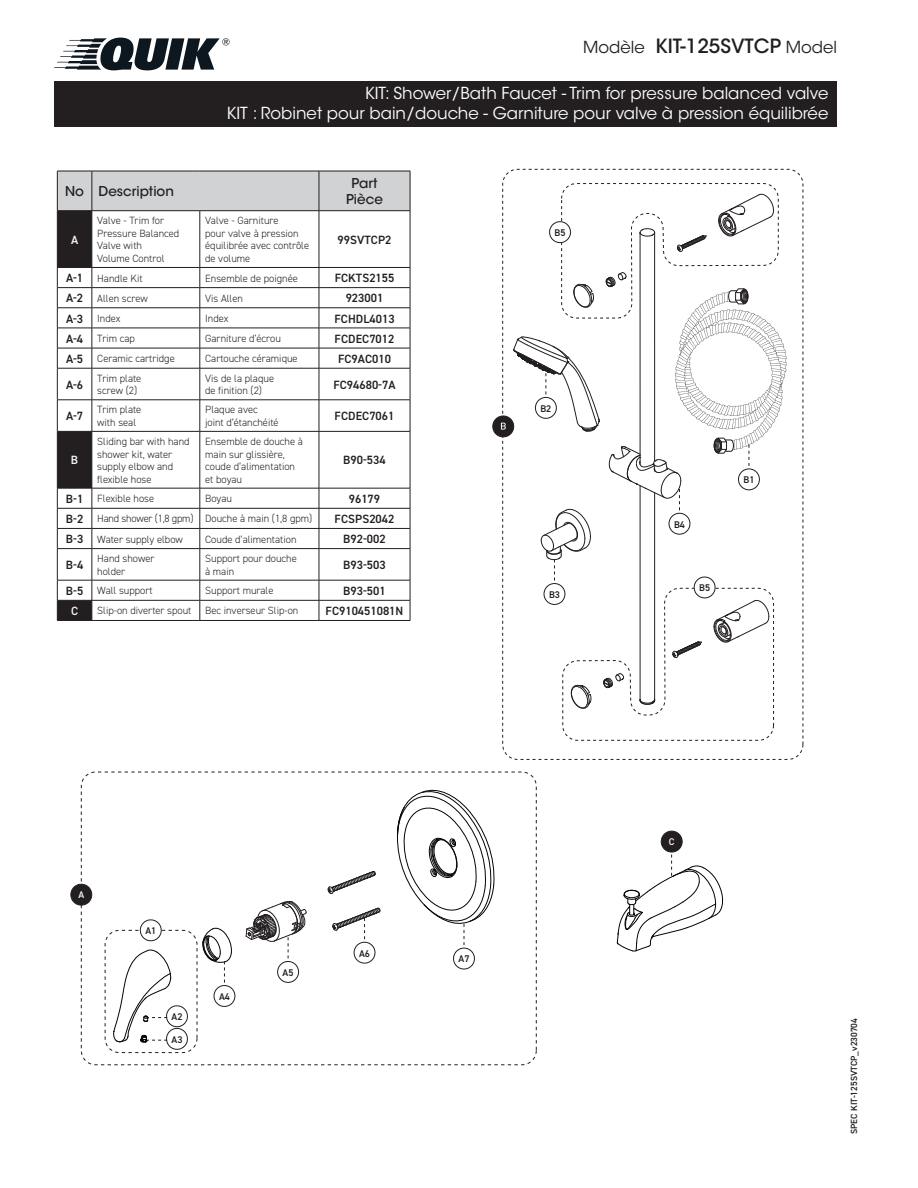
<style>
.page{position:relative;width:918px;height:1188px;background:#fff}
.page>*{position:absolute;margin:0;border:0;box-sizing:border-box;transform-origin:0 0}
.t1{font:500 19.5px "ITC Avant Garde Std";color:#231f20}
.t2{font:16.5px/19.5px "ITC Avant Garde Std";color:#fff;text-align:right}
.t3{font:500 13.5px/16.2px "ITC Avant Garde Std";color:#231f20;text-align:center}
.t4{font:600 12px "DIN2014";color:#231f20}
.t5{font:600 12px "DIN2014";color:#f2f3f4}
.t6{font:300 10.5px/12.6px "DIN2014";color:#231f20}
.t7{font:600 9.75px "DIN2014";color:#231f20}
.t8{font:600 9.75px "DIN2014";color:#f2f3f4}
.t9{font:600 9px "DIN2014";color:#231f20}
.s1{font-weight:400;font-size:16.5px}
.s2{font-weight:600;font-size:12px}
</style>
<div class="page">
<div style="left:54px;top:81px;width:783px;height:45px;background:#231f20"></div>
<svg style="left:328px;top:871px;width:48px;height:23px"></svg>
<div style="left:81px;top:772px;width:456px;height:293px;border:1px dashed #231f20;border-radius:14px"></div>
<div style="left:105px;top:930px;width:92px;height:123px;border:1px dashed #231f20;border-radius:14px"></div>
<div style="left:71px;top:884px;width:21px;height:21px;background:#231f20;border-radius:50%"></div>
<div style="left:71px;top:884px;width:21px;height:21px;border:1px solid #231f20;border-radius:50%"></div>
<svg style="left:138px;top:919px;width:24px;height:23px"></svg>
<div style="left:214px;top:985px;width:21px;height:22px;border:1px solid #231f20;border-radius:50%"></div>
<svg style="left:202px;top:927px;width:30px;height:59px"></svg>
<div style="left:277px;top:961px;width:22px;height:22px;border:1px solid #231f20;border-radius:50%"></div>
<svg style="left:245px;top:901px;width:62px;height:58px"></svg>
<div style="left:354px;top:942px;width:21px;height:21px;border:1px solid #231f20;border-radius:50%"></div>
<svg style="left:332px;top:907px;width:49px;height:35px"></svg>
<div style="left:453px;top:948px;width:22px;height:21px;border:1px solid #231f20;border-radius:50%"></div>
<svg style="left:397px;top:789px;width:98px;height:159px"></svg>
<div style="left:493px;top:416px;width:21px;height:21px;background:#231f20;border-radius:50%"></div>
<div style="left:492px;top:416px;width:22px;height:21px;border:1px solid #231f20;border-radius:50%"></div>
<svg style="left:501px;top:423px;width:5px;height:7px"></svg>
<svg style="left:113px;top:949px;width:76px;height:102px"></svg>
<svg style="left:561px;top:168px;width:218px;height:104px"></svg>
<svg style="left:513px;top:272px;width:274px;height:469px"></svg>
<svg style="left:549px;top:220px;width:23px;height:24px"></svg>
<svg style="left:617px;top:855px;width:106px;height:97px"></svg>
<div style="left:661px;top:831px;width:21px;height:21px;background:#231f20;border-radius:50%"></div>
<div style="left:661px;top:831px;width:21px;height:21px;border:1px solid #231f20;border-radius:50%"></div>
<svg style="left:57px;top:172px;width:354px;height:448px"></svg>
<hr style="left:57px;top:620px;width:35px;height:1px;background:#231f20">
<hr style="left:92px;top:620px;width:108px;height:1px;background:#231f20">
<hr style="left:200px;top:620px;width:119px;height:1px;background:#231f20">
<hr style="left:319px;top:620px;width:91px;height:1px;background:#231f20">
<hr style="left:57px;top:171px;width:35px;height:1px;background:#231f20">
<hr style="left:57px;top:171px;width:1px;height:40px;background:#231f20">
<hr style="left:92px;top:171px;width:108px;height:1px;background:#231f20">
<hr style="left:200px;top:171px;width:119px;height:1px;background:#231f20">
<hr style="left:319px;top:171px;width:91px;height:1px;background:#231f20">
<hr style="left:410px;top:171px;width:1px;height:40px;background:#231f20">
<hr style="left:57px;top:210px;width:35px;height:1px;background:#231f20">
<hr style="left:92px;top:210px;width:108px;height:1px;background:#231f20">
<hr style="left:200px;top:210px;width:119px;height:1px;background:#231f20">
<hr style="left:319px;top:210px;width:91px;height:1px;background:#231f20">
<svg style="left:54px;top:38px;width:176px;height:32px"></svg>
<h1 class="t1" style="left:583px;top:34px;width:255px"><span class="s1">Modèle</span> KIT-125SVTCP <span class="s1">Model</span></h1>
<h2 class="t2" style="left:227px;top:84px;width:603px">KIT: Shower/Bath Faucet - Trim for pressure balanced valve<br>KIT : Robinet pour bain/douche - Garniture pour valve à pression équilibrée</h2>
<p class="t3" style="left:65px;top:183px;width:110px">No Description</p>
<p class="t3" style="left:346px;top:175px;width:38px">Part<br>Pièce</p>
<p class="t5" style="left:71px;top:232px;width:9px">A</p>
<p class="t6" style="left:97px;top:214px;width:84px">Valve - Trim for<br>Pressure Balanced<br>Valve with<br>Volume Control</p>
<p class="t6" style="left:205px;top:214px;width:106px">Valve - Garniture<br>pour valve à pression équilibrée avec contrôle de volume</p>
<p class="t4" style="left:338px;top:232px;width:55px">99SVTCP2</p>
<p class="t6" style="left:66px;top:272px;width:78px"><span class="s2">A-1</span> Handle Kit</p>
<p class="t6" style="left:205px;top:272px;width:94px">Ensemble de poignée</p>
<p class="t4" style="left:335px;top:270px;width:61px">FCKTS2155</p>
<p class="t6" style="left:66px;top:292px;width:83px"><span class="s2">A-2</span> Allen screw</p>
<p class="t6" style="left:205px;top:292px;width:39px">Vis Allen</p>
<p class="t4" style="left:346px;top:290px;width:39px">923001</p>
<p class="t6" style="left:66px;top:312px;width:56px"><span class="s2">A-3</span> Index</p>
<p class="t6" style="left:205px;top:312px;width:25px">Index</p>
<p class="t4" style="left:334px;top:310px;width:62px">FCHDL4013</p>
<p class="t6" style="left:66px;top:332px;width:70px"><span class="s2">A-4</span> Trim cap</p>
<p class="t6" style="left:205px;top:332px;width:77px">Garniture d’écrou</p>
<p class="t4" style="left:335px;top:331px;width:61px">FCDEC7012</p>
<p class="t6" style="left:66px;top:352px;width:110px"><span class="s2">A-5</span> Ceramic cartridge</p>
<p class="t6" style="left:205px;top:352px;width:94px">Cartouche céramique</p>
<p class="t4" style="left:338px;top:351px;width:54px">FC9AC010</p>
<p class="t4" style="left:66px;top:377px;width:19px">A-6</p>
<p class="t6" style="left:97px;top:372px;width:46px">Trim plate screw (2)</p>
<p class="t6" style="left:205px;top:372px;width:70px">Vis de la plaque de finition (2)</p>
<p class="t4" style="left:333px;top:377px;width:64px">FC94680-7A</p>
<p class="t4" style="left:66px;top:408px;width:19px">A-7</p>
<p class="t6" style="left:97px;top:403px;width:46px">Trim plate with seal</p>
<p class="t6" style="left:205px;top:403px;width:75px">Plaque avec joint d’étanchéité</p>
<p class="t4" style="left:335px;top:408px;width:61px">FCDEC7061</p>
<p class="t5" style="left:71px;top:452px;width:9px">B</p>
<p class="t6" style="left:97px;top:435px;width:94px">Sliding bar with hand shower kit, water supply elbow and flexible hose</p>
<p class="t6" style="left:205px;top:435px;width:99px">Ensemble de douche à main sur glissière, coude d’alimentation et boyau</p>
<p class="t4" style="left:343px;top:452px;width:44px">B90-534</p>
<p class="t6" style="left:66px;top:492px;width:90px"><span class="s2">B-1</span> Flexible hose</p>
<p class="t6" style="left:205px;top:492px;width:28px">Boyau</p>
<p class="t4" style="left:349px;top:491px;width:33px">96179</p>
<p class="t6" style="left:66px;top:513px;width:248px"><span class="s2">B-2</span> Hand shower (1,8 gpm) Douche à main (1,8 gpm)</p>
<p class="t4" style="left:335px;top:511px;width:61px">FCSPS2042</p>
<p class="t6" style="left:66px;top:533px;width:119px"><span class="s2">B-3</span> Water supply elbow</p>
<p class="t6" style="left:205px;top:533px;width:93px">Coude d’alimentation</p>
<p class="t4" style="left:343px;top:531px;width:44px">B92-002</p>
<p class="t4" style="left:66px;top:557px;width:19px">B-4</p>
<p class="t6" style="left:97px;top:552px;width:59px">Hand shower holder</p>
<p class="t6" style="left:205px;top:552px;width:93px">Support pour douche à main</p>
<p class="t4" style="left:343px;top:557px;width:44px">B93-503</p>
<p class="t6" style="left:66px;top:584px;width:88px"><span class="s2">B-5</span> Wall support</p>
<p class="t6" style="left:205px;top:584px;width:70px">Support murale</p>
<p class="t4" style="left:343px;top:583px;width:44px">B93-501</p>
<p class="t5" style="left:71px;top:603px;width:9px">C</p>
<p class="t6" style="left:97px;top:605px;width:96px">Slip-on diverter spout</p>
<p class="t6" style="left:205px;top:605px;width:95px">Bec inverseur Slip-on</p>
<p class="t4" style="left:326px;top:603px;width:79px">FC910451081N</p>
<p class="t7" style="left:555px;top:226px;width:12px">B5</p>
<p class="t7" style="left:540px;top:402px;width:12px">B2</p>
<p class="t7" style="left:549px;top:588px;width:12px">B3</p>
<p class="t7" style="left:674px;top:518px;width:12px">B4</p>
<p class="t7" style="left:699px;top:582px;width:12px">B5</p>
<p class="t7" style="left:743px;top:473px;width:12px">B1</p>
<p class="t8" style="left:78px;top:888px;width:7px">A</p>
<p class="t7" style="left:145px;top:924px;width:12px">A1</p>
<p class="t7" style="left:172px;top:1010px;width:12px">A2</p>
<p class="t7" style="left:172px;top:1033px;width:12px">A3</p>
<p class="t7" style="left:219px;top:990px;width:12px">A4</p>
<p class="t7" style="left:283px;top:966px;width:12px">A5</p>
<p class="t7" style="left:359px;top:947px;width:12px">A6</p>
<p class="t7" style="left:459px;top:953px;width:12px">A7</p>
<p class="t8" style="left:669px;top:835px;width:7px">C</p>
<p class="t9" style="left:848px;top:1134px;width:117px;rotate:-90deg">SPEC KIT-125SVTCP_v230704</p>
</div>
